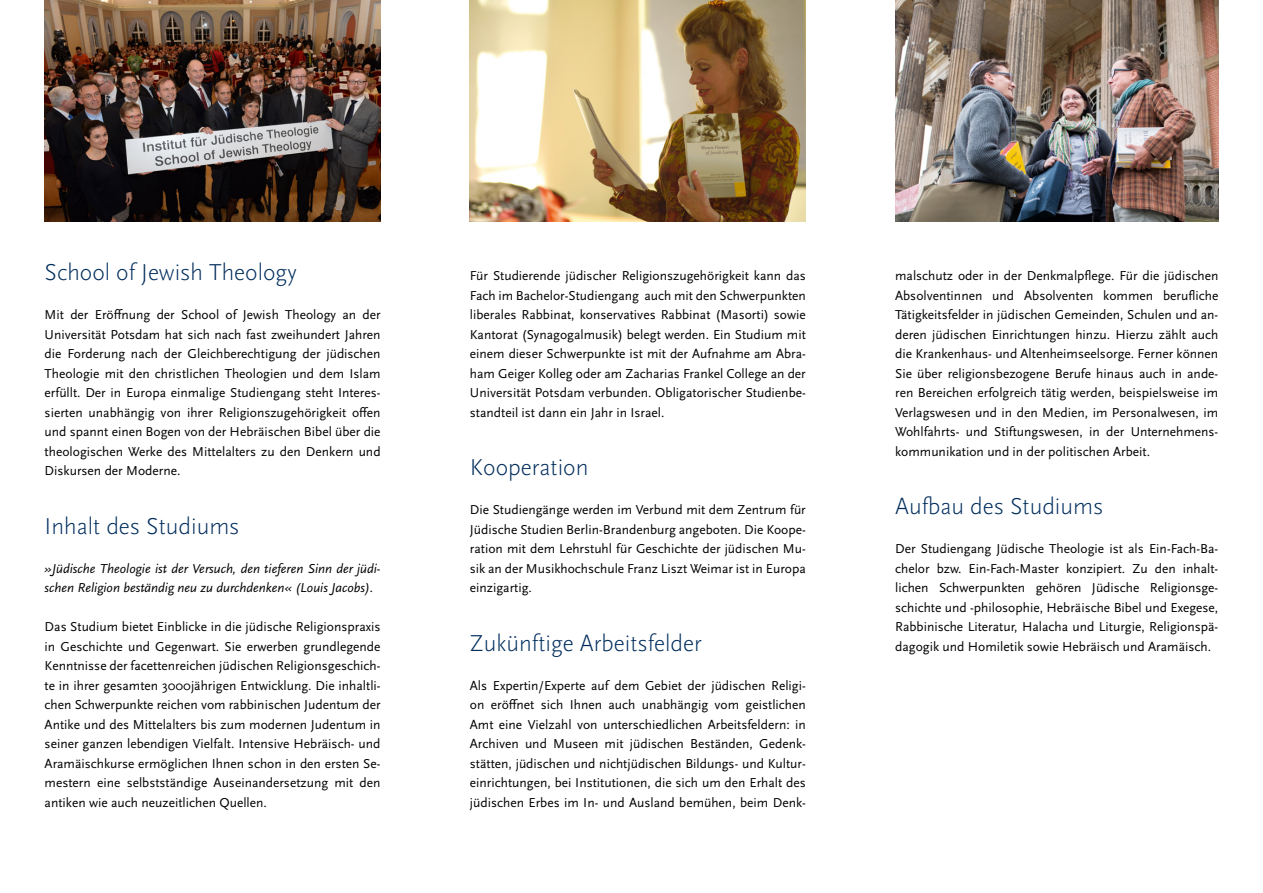
<style>
.page{position:relative;width:1263px;height:893px;background:#fff}
.page>*{position:absolute;margin:0;border:0;box-sizing:border-box;transform-origin:0 0}
.t1{font:300 24px "Scala Sans Pro";color:#002d5c}
.t2{font:13.5px/19.5px "Scala Sans Pro";color:#000;text-align:justify}
.t3{font:italic 13.5px/19.5px "Scala Sans Pro";color:#000}
</style>
<div class="page">
<img style="left:45px;top:0;width:336px;height:222px">
<img style="left:895px;top:0;width:323px;height:222px">
<img style="left:470px;top:0;width:336px;height:222px">
<h1 class="t1" style="left:45px;top:259px;width:254px">School of Jewish Theology</h1>
<p class="t2" style="left:895px;top:266px;width:325px">malschutz oder in der Denkmalpflege. Für die jüdischen Absolventinnen und Absolventen kommen berufliche Tätigkeitsfelder in jüdischen Gemeinden, Schulen und an&shy;deren jüdischen Einrichtungen hinzu. Hierzu zählt auch die Krankenhaus- und Altenheimseelsorge. Ferner können Sie über religionsbezogene Berufe hinaus auch in ande&shy;ren Bereichen erfolgreich tätig werden, beispielsweise im Verlagswesen und in den Medien, im Personalwesen, im Wohlfahrts- und Stiftungswesen, in der Unternehmens&shy;kommunikation und in der politischen Arbeit.</p>
<h1 class="t1" style="left:895px;top:493px;width:210px">Aufbau des Studiums</h1>
<p class="t2" style="left:470px;top:266px;width:337px">Für Studierende jüdischer Religionszugehörigkeit kann das Fach im Bachelor-Studiengang auch mit den Schwerpunkten liberales Rabbinat, konservatives Rabbinat (Masorti) sowie Kantorat (Synagogalmusik) belegt werden. Ein Studium mit einem dieser Schwerpunkte ist mit der Aufnahme am Abra&shy;ham Geiger Kolleg oder am Zacharias Frankel College an der Universität Potsdam verbunden. Obligatorischer Studienbe&shy;standteil ist dann ein Jahr in Israel.</p>
<p class="t2" style="left:45px;top:305px;width:337px">Mit der Eröffnung der School of Jewish Theology an der Universität Potsdam hat sich nach fast zweihundert Jahren die Forderung nach der Gleichberechtigung der jüdischen Theologie mit den christlichen Theologien und dem Islam erfüllt. Der in Europa einmalige Studiengang steht Interes&shy;sierten unabhängig von ihrer Religionszugehörigkeit offen und spannt einen Bogen von der Hebräischen Bibel über die theologischen Werke des Mittelalters zu den Denkern und Diskursen der Moderne.</p>
<h1 class="t1" style="left:470px;top:454px;width:120px">Kooperation</h1>
<p class="t2" style="left:470px;top:500px;width:337px">Die Studiengänge werden im Verbund mit dem Zentrum für Jüdische Studien Berlin-Brandenburg angeboten. Die Koope&shy;ration mit dem Lehrstuhl für Geschichte der jüdischen Mu&shy;sik an der Musikhochschule Franz Liszt Weimar ist in Europa einzigartig.</p>
<h1 class="t1" style="left:45px;top:512px;width:197px">Inhalt des Studiums</h1>
<p class="t2" style="left:895px;top:539px;width:325px">Der Studiengang Jüdische Theologie ist als Ein-Fach-Ba&shy;chelor bzw. Ein-Fach-Master konzipiert. Zu den inhalt&shy;lichen Schwerpunkten gehören Jüdische Religionsge&shy;schichte und -philosophie, Hebräische Bibel und Exegese, Rabbinische Literatur, Halacha und Liturgie, Religionspä&shy;dagogik und Homiletik sowie Hebräisch und Aramäisch.</p>
<p class="t3" style="left:45px;top:558px;width:337px">»Jüdische Theologie ist der Versuch, den tieferen Sinn der jüdi&shy;schen Religion beständig neu zu durchdenken« (Louis Jacobs).</p>
<p class="t2" style="left:45px;top:617px;width:337px">Das Studium bietet Einblicke in die jüdische Religionspraxis in Geschichte und Gegenwart. Sie erwerben grundlegende Kenntnisse der facettenreichen jüdischen Religionsgeschich&shy;te in ihrer gesamten 3000jährigen Entwicklung. Die inhaltli&shy;chen Schwerpunkte reichen vom rabbinischen Judentum der Antike und des Mittelalters bis zum modernen Judentum in seiner ganzen lebendigen Vielfalt. Intensive Hebräisch- und Aramäischkurse ermöglichen Ihnen schon in den ersten Se&shy;mestern eine selbstständige Auseinandersetzung mit den antiken wie auch neuzeitlichen Quellen.</p>
<h1 class="t1" style="left:470px;top:629px;width:233px">Zukünftige Arbeitsfelder</h1>
<p class="t2" style="left:470px;top:675px;width:337px">Als Expertin/Experte auf dem Gebiet der jüdischen Religi&shy;on eröffnet sich Ihnen auch unabhängig vom geistlichen Amt eine Vielzahl von unterschiedlichen Arbeitsfeldern: in Archiven und Museen mit jüdischen Beständen, Gedenk&shy;stätten, jüdischen und nichtjüdischen Bildungs- und Kultur&shy;einrichtungen, bei Institutionen, die sich um den Erhalt des jüdischen Erbes im In- und Ausland bemühen, beim Denk-</p>
</div>
